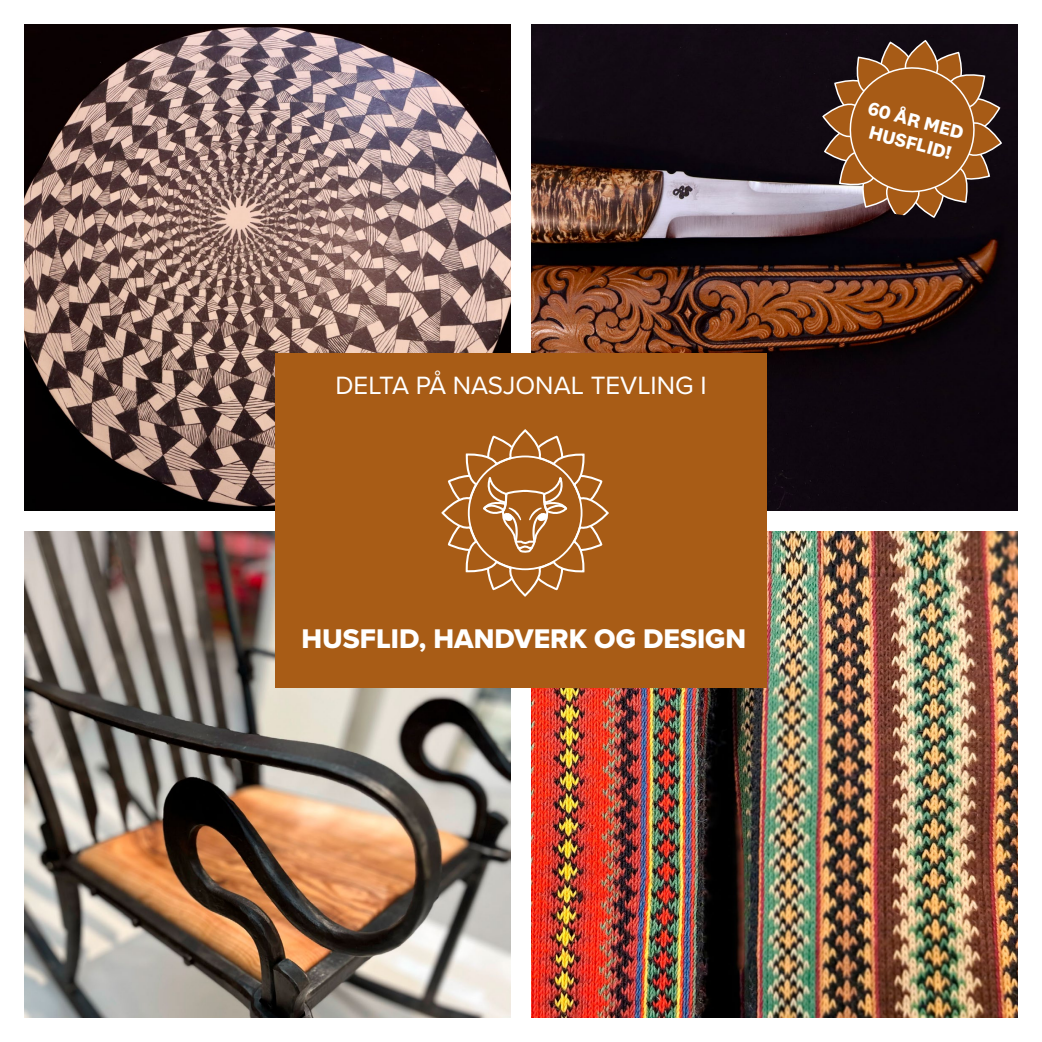
<style>
.page{position:relative;width:1042px;height:1042px;background:#fff}
.page>*{position:absolute;margin:0;border:0;box-sizing:border-box;transform-origin:0 0}
.t1{font:28px "Proxima Nova Extrabld";color:#fff}
.t2{font:25.9px "Proxima Nova";color:#fff}
.t3{font:700 19.25px/22.8px "National 2";color:#fff;text-align:center}
</style>
<div class="page">
<img style="left:532px;top:25px;width:485px;height:485px">
<img style="left:25px;top:25px;width:485px;height:485px">
<img style="left:25px;top:532px;width:485px;height:485px">
<img style="left:532px;top:532px;width:485px;height:485px">
<div style="left:275px;top:354px;width:491px;height:334px;background:#a85c16"></div>
<svg style="left:441px;top:430px;width:168px;height:167px"></svg>
<div style="left:468px;top:455px;width:114px;height:115px;border:2px solid #fff;border-radius:50%"></div>
<svg style="left:821px;top:39px;width:181px;height:181px"></svg>
<p class="t2" style="left:335px;top:366px;width:373px">DELTA PÅ NASJONAL TEVLING I</p>
<p class="t1" style="left:301px;top:617px;width:446px">HUSFLID, HANDVERK OG DESIGN</p>
<p class="t3" style="left:871px;top:96px;width:100px;rotate:15deg">60 ÅR MED<br>HUSFLID!</p>
</div>
